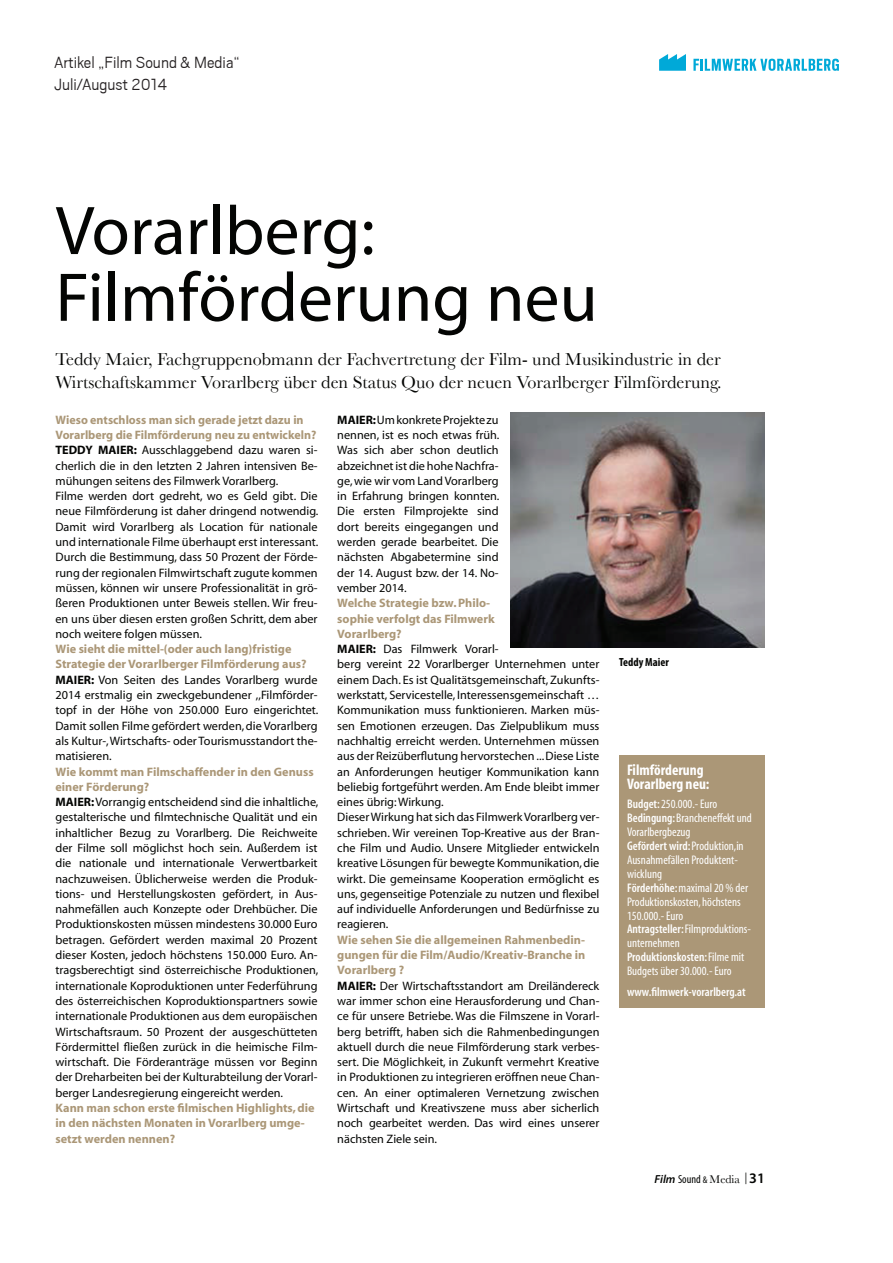
<style>
.page{position:relative;width:893px;height:1263px;background:#fff}
.page>*{position:absolute;margin:0;border:0;box-sizing:border-box;transform-origin:0 0}
.t1{font:69.45px/66.8px "Myriad MM 400 600";color:#040503}
.t2{font:18px/22.2px "Baskerville";color:#040503}
.t3{font:300 18px/21.6px "Scout";color:#231f20}
.t4{font:15.3px/14px "Myriad MM 700 300";color:#fff}
.t5{font:12.45px/14px "Myriad MM 400 300";color:#fff}
.t6{font:12.45px "Myriad MM 565 300";color:#fff}
.t7{font:12.3px/15.3px "Myriad MM 400 600";color:#040503;text-align:justify}
.t8{font:12.3px/15.3px "Myriad MM 700 600";color:#ab9777}
.t9{font:700 condensed 11.85px "Myriad Pro";color:#040503}
.t10{font:11.7px "Myriad MM 400 300";color:#040503}
.s1{font-family:"Myriad MM 700 600"}
.s2{font-family:"Myriad MM 565 300"}
.s3{font-family:"Myriad MM 400 300"}
.s4{font-family:"Myriad Pro";font-weight:600;font-style:italic}
.s5{font-size:9.75px}
.s6{font-family:"Baskerville"}
.s7{font-family:"Baskerville";font-size:12.45px}
.s8{font-family:"Myriad MM 565 600";font-size:14.55px}
</style>
<div class="page">
<img style="left:510px;top:413px;width:255px;height:234px">
<div style="left:619px;top:755px;width:146px;height:253px;background:#ab9777"></div>
<svg style="left:693px;top:59px;width:146px;height:12px"></svg>
<svg style="left:659px;top:54px;width:27px;height:17px"></svg>
<h2 class="t3" style="left:54px;top:52px;width:187px">Artikel „Film Sound &amp; Media“<br>Juli/August 2014</h2>
<h1 class="t1" style="left:56px;top:200px;width:544px">Vorarlberg:<br>Filmförderung neu</h1>
<h2 class="t2" style="left:56px;top:348px;width:668px">Teddy Maier, Fachgruppenobmann der Fachvertretung der Film- und Musikindustrie in der<br>Wirtschaftskammer Vorarlberg über den Status Quo der neuen Vorarlberger Filmförderung.</h2>
<p class="t8" style="left:56px;top:412px;width:263px">Wieso entschloss man sich gerade jetzt dazu in<br>Vorarlberg die Filmförderung neu zu entwickeln?</p>
<p class="t7" style="left:56px;top:443px;width:264px;text-align:left"><span class="s1">TEDDY MAIER:</span> Ausschlaggebend dazu waren si&shy;cherlich die in den letzten 2 Jahren intensiven Be&shy;mühungen seitens des Filmwerk Vorarlberg.<br>Filme werden dort gedreht, wo es Geld gibt. Die neue Filmförderung ist daher dringend notwendig.<br>Damit wird Vorarlberg als Location für nationale und internationale Filme überhaupt erst interessant.<br>Durch die Bestimmung, dass 50 Prozent der Förde&shy;rung der regionalen Filmwirtschaft zugute kommen müssen, können wir unsere Professionalität in grö&shy;ßeren Produktionen unter Beweis stellen. Wir freu&shy;en uns über diesen ersten großen Schritt, dem aber noch weitere folgen müssen.</p>
<p class="t8" style="left:56px;top:642px;width:253px">Wie sieht die mittel-(oder auch lang)fristige<br>Strategie der Vorarlberger Filmförderung aus?</p>
<p class="t7" style="left:56px;top:672px;width:264px"><span class="s1">MAIER:</span> Von Seiten des Landes Vorarlberg wurde 2014 erstmalig ein zweckgebundener ,,Filmförder&shy;topf in der Höhe von 250.000 Euro eingerichtet.<br>Damit sollen Filme gefördert werden, die Vorarlberg als Kultur-, Wirtschafts- oder Tourismusstandort the&shy;matisieren.</p>
<p class="t8" style="left:56px;top:764px;width:260px">Wie kommt man Filmschaffender in den Genuss einer Förderung?</p>
<p class="t7" style="left:56px;top:795px;width:264px"><span class="s1">MAIER:</span> Vorrangig entscheidend sind die inhaltliche, gestalterische und filmtechnische Qualität und ein inhaltlicher Bezug zu Vorarlberg. Die Reichweite der Filme soll möglichst hoch sein. Außerdem ist die nationale und internationale Verwertbarkeit nachzuweisen. Üblicherweise werden die Produk&shy;tions- und Herstellungskosten gefördert, in Aus&shy;nahmefällen auch Konzepte oder Drehbücher. Die Produktionskosten müssen mindestens 30.000 Euro betragen. Gefördert werden maximal 20 Prozent dieser Kosten, jedoch höchstens 150.000 Euro. An&shy;tragsberechtigt sind österreichische Produktionen, internationale Koproduktionen unter Federführung des österreichischen Koproduktionspartners sowie internationale Produktionen aus dem europäischen Wirtschaftsraum. 50 Prozent der ausgeschütteten Fördermittel fließen zurück in die heimische Film&shy;wirtschaft. Die Förderanträge müssen vor Beginn der Dreharbeiten bei der Kulturabteilung der Vorarl&shy;berger Landesregierung eingereicht werden.</p>
<p class="t8" style="left:56px;top:1101px;width:261px">Kann man schon erste filmischen Highlights, die in den nächsten Monaten in Vorarlberg umge&shy;setzt werden nennen?</p>
<p class="t7" style="left:337px;top:412px;width:164px"><span class="s1">MAIER:</span> Um konkrete Projekte zu nennen, ist es noch etwas früh.<br>Was sich aber schon deutlich abzeichnet ist die hohe Nachfra&shy;ge, wie wir vom Land Vorarlberg in Erfahrung bringen konnten.<br>Die ersten Filmprojekte sind dort bereits eingegangen und werden gerade bearbeitet. Die nächsten Abgabetermine sind der 14. August bzw. der 14. No&shy;vember 2014.</p>
<p class="t8" style="left:337px;top:596px;width:159px">Welche Strategie bzw. Philo&shy;sophie verfolgt das Filmwerk<br>Vorarlberg?</p>
<p class="t7" style="left:337px;top:642px;width:264px;text-align:left"><span class="s1">MAIER:</span> Das Filmwerk Vorarl-<br>berg vereint 22 Vorarlberger Unternehmen unter einem Dach. Es ist Qualitätsgemeinschaft, Zukunfts&shy;werkstatt, Servicestelle, Interessensgemeinschaft … Kommunikation muss funktionieren. Marken müs&shy;sen Emotionen erzeugen. Das Zielpublikum muss nachhaltig erreicht werden. Unternehmen müssen aus der Reizüberflutung hervorstechen ... Diese Liste an Anforderungen heutiger Kommunikation kann beliebig fortgeführt werden. Am Ende bleibt immer eines übrig: Wirkung.<br>Dieser Wirkung hat sich das Filmwerk Vorarlberg ver&shy;schrieben. Wir vereinen Top-Kreative aus der Bran&shy;che Film und Audio. Unsere Mitglieder entwickeln kreative Lösungen für bewegte Kommunikation, die wirkt. Die gemeinsame Kooperation ermöglicht es uns, gegenseitige Potenziale zu nutzen und flexibel auf individuelle Anforderungen und Bedürfnisse zu reagieren.</p>
<p class="t8" style="left:337px;top:932px;width:249px;text-align:justify">Wie sehen Sie die allgemeinen Rahmenbedin&shy;gungen für die Film/Audio/Kreativ-Branche in Vorarlberg ?</p>
<p class="t7" style="left:337px;top:978px;width:264px"><span class="s1">MAIER:</span> Der Wirtschaftsstandort am Dreiländereck war immer schon eine Herausforderung und Chan&shy;ce für unsere Betriebe. Was die Filmszene in Vorarl&shy;berg betrifft, haben sich die Rahmenbedingungen aktuell durch die neue Filmförderung stark verbes&shy;sert. Die Möglichkeit, in Zukunft vermehrt Kreative in Produktionen zu integrieren eröffnen neue Chan&shy;cen. An einer optimaleren Vernetzung zwischen Wirtschaft und Kreativszene muss aber sicherlich noch gearbeitet werden. Das wird eines unserer nächsten Ziele sein.</p>
<p class="t9" style="left:619px;top:654px;width:51px">Teddy Maier</p>
<p class="t4" style="left:627px;top:763px;width:84px">Filmförderung<br>Vorarlberg neu:</p>
<p class="t5" style="left:627px;top:798px;width:126px"><span class="s2">Budget:</span> 250.000.- Euro<br><span class="s2">Bedingung:</span> Brancheneffekt und<br>Vorarlbergbezug</p>
<p class="t6" style="left:627px;top:840px;width:118px">Gefördert wird: <span class="s3">Produktion,in</span></p>
<p class="t5" style="left:627px;top:853px;width:126px">Ausnahmefällen Produktent&shy;wicklung<br><span class="s2">Förderhöhe:</span> maximal 20 % der<br>Produktionskosten, höchstens<br>150.000.- Euro<br><span class="s2">Antragsteller:</span> Filmproduktions&shy;unternehmen</p>
<p class="t6" style="left:627px;top:951px;width:119px">Produktionskosten: <span class="s3">Filme mit</span></p>
<p class="t5" style="left:627px;top:964px;width:106px">Budgets über 30.000.- Euro</p>
<p class="t6" style="left:627px;top:985px;width:120px">www.filmwerk-vorarlberg.at</p>
<p class="t10" style="left:655px;top:1173px;width:112px"><span class="s4">Film</span> Sound <span class="s5">&amp;</span> <span class="s6">Media</span> <span class="s7">|</span><span class="s8">31</span></p>
</div>
